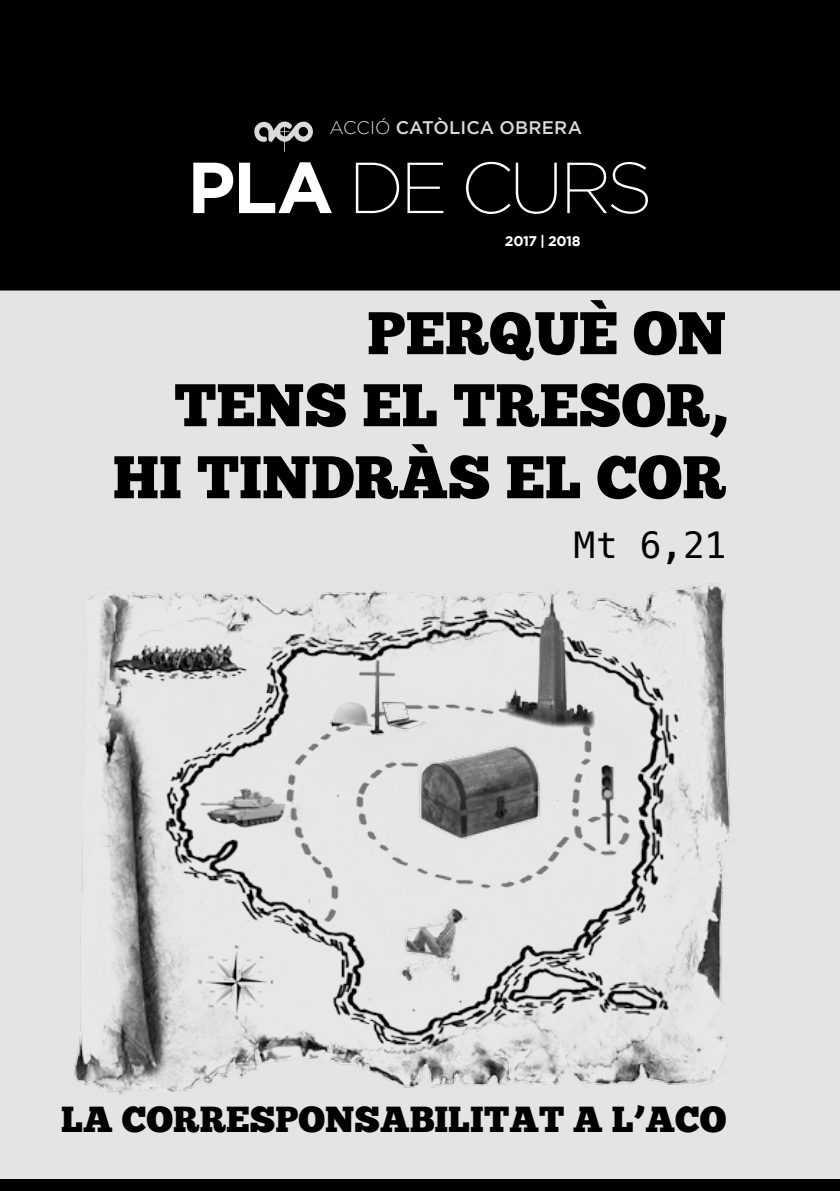
<style>
.page{position:relative;width:840px;height:1191px;background:#fff}
.page>*{position:absolute;margin:0;border:0;box-sizing:border-box;transform-origin:0 0}
.t1{font:200 72px "Gotham";letter-spacing:-.06em;color:#fff}
.t2{font:60px/72px "Chunk Five Ex";color:#000;text-align:right}
.t3{font:36px "Chunk Five Ex";color:#000}
.t4{font:36px "Menlo";color:#000}
.t5{font:500 18.2px "Gotham";letter-spacing:.01em;color:#d9dadb}
.t6{font:700 14px "Gotham";letter-spacing:-.025em;color:#fff}
.s1{font-weight:300}
.s2{font-weight:700}
</style>
<div class="page">
<div style="left:0;top:231px;width:839px;height:960px;background:#e3e4e4"></div>
<div style="left:0;top:0;width:839px;height:290px;background:#000"></div>
<svg style="left:254px;top:121px;width:59px;height:31px;background:#565657"></svg>
<div style="left:0;top:1179px;width:839px;height:12px;background:#000"></div>
<img style="left:74px;top:583px;width:658px;height:512px">
<p class="t5" style="left:329px;top:117px;width:254px"><span class="s1">ACCIÓ</span> CATÒLICA OBRERA</p>
<p class="t1" style="left:187px;top:149px;width:466px"><span class="s2">PLA</span> DE CURS</p>
<p class="t6" style="left:504px;top:233px;width:77px">2017 | 2018</p>
<p class="t2" style="left:113px;top:296px;width:614px">PERQUÈ ON<br>TENS EL TRESOR,<br>HI TINDRÀS EL COR</p>
<p class="t4" style="left:574px;top:521px;width:153px">Mt 6,21</p>
<p class="t3" style="left:61px;top:1092px;width:666px">LA CORRESPONSABILITAT A L’ACO</p>
</div>
